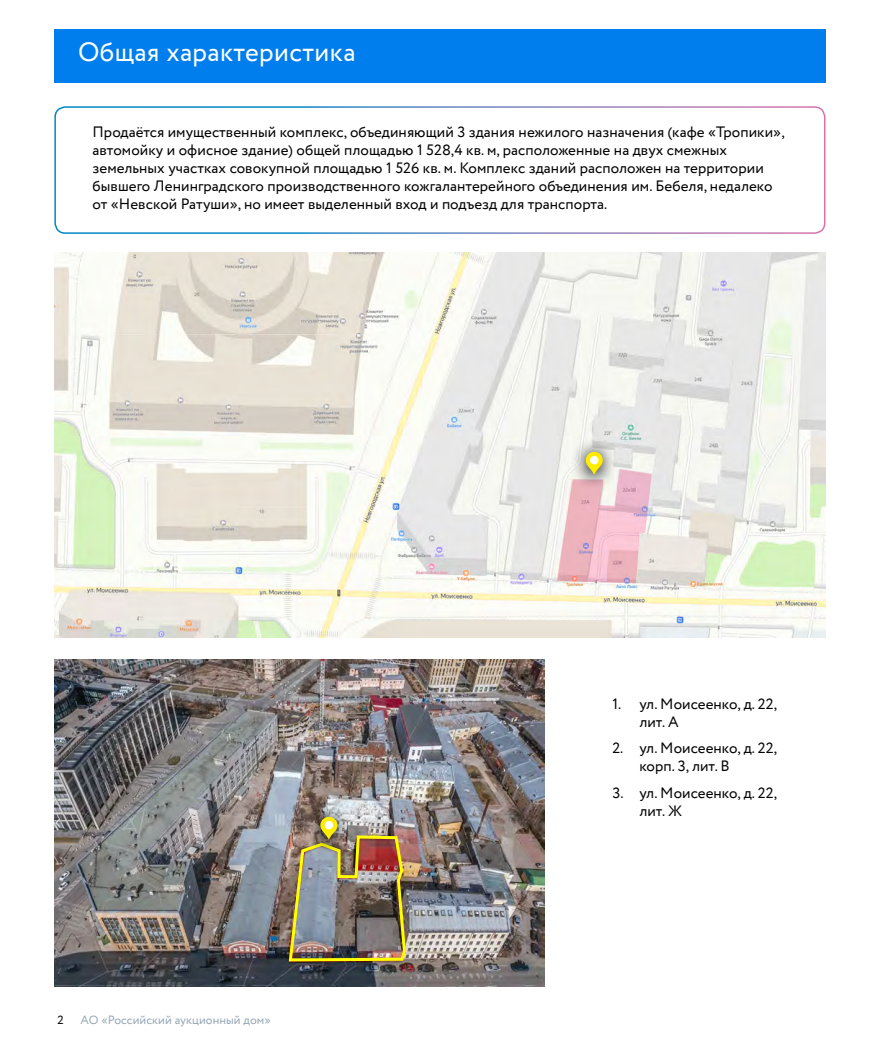
<style>
.page{position:relative;width:893px;height:1063px;background:#fff}
.page>*{position:absolute;margin:0;border:0;box-sizing:border-box;transform-origin:0 0}
.text_basic{font:27px "Circe";letter-spacing:.015em;color:#fff}
.text_basic-2{font:15px/18px "Circe";letter-spacing:.005em;color:#000}
.t1{font:12px "Circe";letter-spacing:.005em;color:#96a7b5}
.text_basic-3{font:12px "Circe";color:#000}
</style>
<div class="page">
<div style="left:54px;top:30px;width:772px;height:53px;background:#007eee"></div>
<img style="left:54px;top:253px;width:771px;height:385px">
<div style="left:54px;top:106px;width:771px;height:128px;border:2px solid #fff;border-radius:10px"></div>
<img style="left:54px;top:660px;width:491px;height:326px">
<div style="left:571px;top:438px;width:46px;height:51px;background:#000;opacity:.75"></div>
<svg style="left:557px;top:452px;width:95px;height:132px;background:#ebc8cb"></svg>
<div style="left:590px;top:456px;width:8px;height:8px;background:#fff;border-radius:50%"></div>
<div style="left:306px;top:803px;width:46px;height:51px;background:#000;opacity:.75"></div>
<img style="left:287px;top:817px;width:120px;height:146px">
<div style="left:325px;top:821px;width:8px;height:8px;background:#fff;border-radius:50%"></div>
<p class="text_basic" style="left:78px;top:34px;width:279px">Общая характеристика</p>
<p class="text_basic-2" style="left:92px;top:124px;width:694px">Продаётся имущественный комплекс, объединяющий 3 здания нежилого назначения (кафе «Тропики», автомойку и офисное здание) общей площадью 1 528,4 кв. м, расположенные на двух смежных земельных участках совокупной площадью 1 526 кв. м. Комплекс зданий расположен на территории бывшего Ленинградского производственного кожгалантерейного объединения им. Бебеля, недалеко от «Невской Ратуши», но имеет выделенный вход и подъезд для транспорта.</p>
<p class="text_basic-3" style="left:57px;top:1012px;width:8px">2</p>
<p class="t1" style="left:81px;top:1012px;width:192px">АО «Российский аукционный дом»</p>
<p class="text_basic-2" style="left:639px;top:695px;width:139px;text-indent:-27px">1. ул. Моисеенко, д. 22, лит. А</p>
<p class="text_basic-2" style="left:639px;top:740px;width:139px;text-indent:-27px">2. ул. Моисеенко, д. 22, корп. 3, лит. В</p>
<p class="text_basic-2" style="left:639px;top:784px;width:139px;text-indent:-27px">3. ул. Моисеенко, д. 22, лит. Ж</p>
</div>
